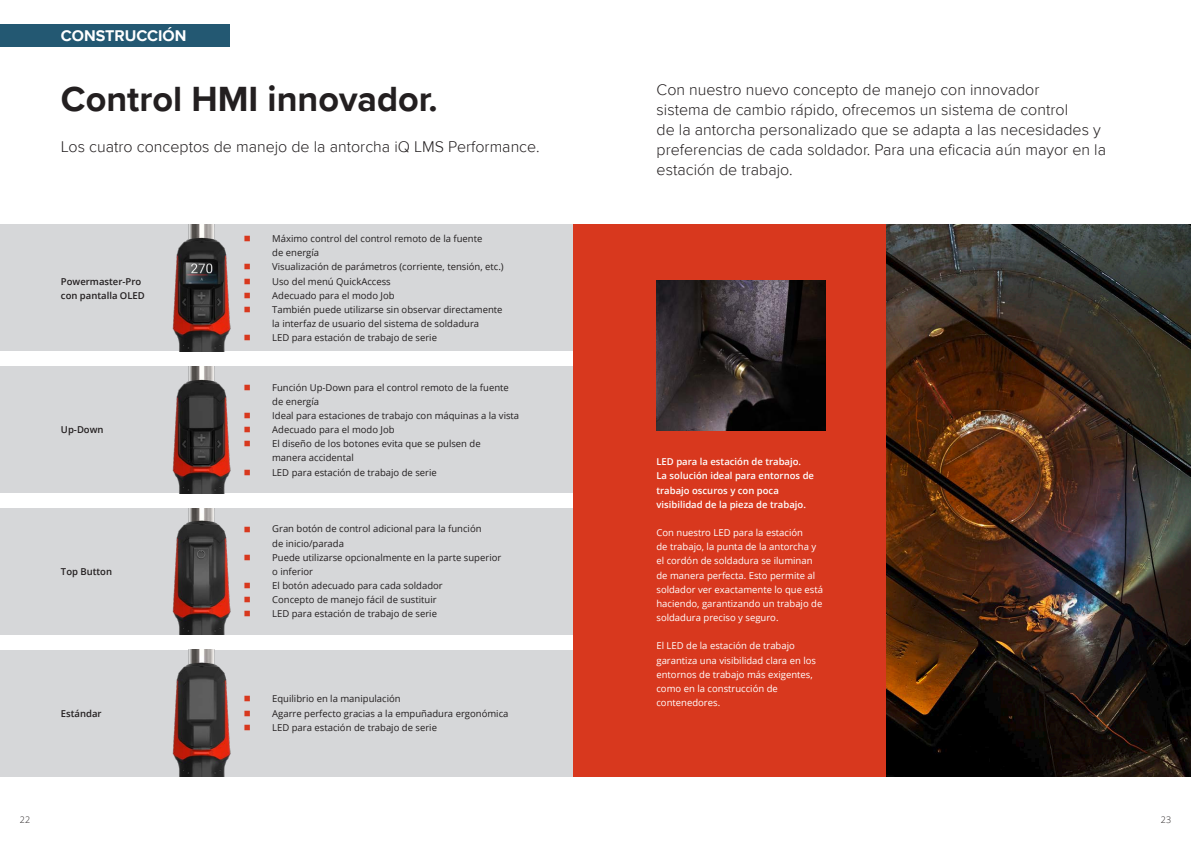
<style>
.page{position:relative;width:1191px;height:842px;background:#fff}
.page>*{position:absolute;margin:0;border:0;box-sizing:border-box;transform-origin:0 0}
.t1{font:700 36px "Proxima Nova";color:#231f20}
.t2{font:300 16px/20px "Proxima Nova";color:#231f20}
.t3{font:700 16px "Proxima Nova";letter-spacing:-.005em;color:#fff}
.t4{font:9.5px/14.2px "Open Sans";color:#231f20}
.t5{font:9.5px/14.2px "Open Sans";color:#fff}
.t6{font:600 9.5px/14.2px "Open Sans";color:#fff}
.t7{font:600 9.5px/14.2px "Open Sans";color:#231f20}
.t8{font:9.5px "Wingdings";color:#d8381e}
.t9{font:300 9px "Open Sans";color:#231f20}
</style>
<div class="page">
<div style="left:0;top:225px;width:595px;height:126px;background:#d6d7d9"></div>
<div style="left:0;top:366px;width:595px;height:127px;background:#d6d7d9"></div>
<div style="left:0;top:508px;width:595px;height:127px;background:#d6d7d9"></div>
<div style="left:0;top:650px;width:595px;height:127px;background:#d6d7d9"></div>
<div style="left:0;top:24px;width:230px;height:23px;background:#235872"></div>
<div style="left:573px;top:225px;width:313px;height:552px;background:#d8381e"></div>
<img style="left:656px;top:281px;width:169px;height:149px">
<img style="left:172px;top:225px;width:59px;height:126px">
<img style="left:172px;top:366px;width:59px;height:127px">
<img style="left:172px;top:508px;width:59px;height:127px">
<img style="left:172px;top:650px;width:59px;height:127px">
<img style="left:886px;top:225px;width:305px;height:552px">
<p class="t3" style="left:61px;top:23px;width:127px">CONSTRUCCIÓN</p>
<p class="t1" style="left:61px;top:72px;width:378px">Control HMI innovador.</p>
<p class="t2" style="left:656px;top:79px;width:384px">Con nuestro nuevo concepto de manejo con innovador</p>
<p class="t2" style="left:656px;top:99px;width:451px">sistema de cambio rápido, ofrecemos un sistema de control<br>de la antorcha personalizado que se adapta a las necesidades y preferencias de cada soldador. Para una eficacia aún mayor en la estación de trabajo.</p>
<p class="t2" style="left:61px;top:135px;width:480px">Los cuatro conceptos de manejo de la antorcha iQ LMS Performance.</p>
<p class="t7" style="left:61px;top:274px;width:85px">Powermaster-Pro con pantalla OLED</p>
<p class="t7" style="left:61px;top:422px;width:44px">Up-Down</p>
<p class="t7" style="left:61px;top:564px;width:53px">Top Button</p>
<p class="t7" style="left:61px;top:706px;width:42px">Estándar</p>
<p class="t8" style="left:244px;top:234px;width:9px">■</p>
<p class="t8" style="left:244px;top:262px;width:9px">■</p>
<p class="t8" style="left:244px;top:276px;width:9px">■</p>
<p class="t8" style="left:244px;top:290px;width:9px">■</p>
<p class="t4" style="left:272px;top:231px;width:212px">Máximo control del control remoto de la fuente de energía</p>
<p class="t4" style="left:272px;top:260px;width:233px">Visualización de parámetros (corriente, tensión, etc.)</p>
<p class="t4" style="left:272px;top:274px;width:120px">Uso del menú QuickAccess</p>
<p class="t4" style="left:272px;top:288px;width:124px">Adecuado para el modo Job</p>
<p class="t8" style="left:244px;top:304px;width:9px">■</p>
<p class="t8" style="left:244px;top:333px;width:9px">■</p>
<p class="t4" style="left:272px;top:302px;width:232px">También puede utilizarse sin observar directamente la interfaz de usuario del sistema de soldadura</p>
<p class="t4" style="left:272px;top:330px;width:166px">LED para estación de trabajo de serie</p>
<p class="t8" style="left:244px;top:382px;width:9px">■</p>
<p class="t8" style="left:244px;top:410px;width:9px">■</p>
<p class="t8" style="left:244px;top:424px;width:9px">■</p>
<p class="t4" style="left:272px;top:380px;width:238px">Función Up-Down para el control remoto de la fuente de energía</p>
<p class="t4" style="left:272px;top:408px;width:248px">Ideal para estaciones de trabajo con máquinas a la vista</p>
<p class="t4" style="left:272px;top:422px;width:124px">Adecuado para el modo Job</p>
<p class="t8" style="left:244px;top:439px;width:9px">■</p>
<p class="t8" style="left:244px;top:467px;width:9px">■</p>
<p class="t4" style="left:272px;top:436px;width:210px">El diseño de los botones evita que se pulsen de manera accidental</p>
<p class="t4" style="left:272px;top:465px;width:166px">LED para estación de trabajo de serie</p>
<p class="t8" style="left:244px;top:524px;width:9px">■</p>
<p class="t4" style="left:272px;top:522px;width:211px">Gran botón de control adicional para la función de inicio/parada</p>
<p class="t8" style="left:244px;top:552px;width:9px">■</p>
<p class="t4" style="left:272px;top:550px;width:231px">Puede utilizarse opcionalmente en la parte superior o inferior</p>
<p class="t8" style="left:244px;top:580px;width:9px">■</p>
<p class="t8" style="left:244px;top:595px;width:9px">■</p>
<p class="t8" style="left:244px;top:609px;width:9px">■</p>
<p class="t4" style="left:272px;top:578px;width:172px">El botón adecuado para cada soldador</p>
<p class="t4" style="left:272px;top:592px;width:166px">Concepto de manejo fácil de sustituir</p>
<p class="t4" style="left:272px;top:607px;width:166px">LED para estación de trabajo de serie</p>
<p class="t8" style="left:244px;top:694px;width:9px">■</p>
<p class="t8" style="left:244px;top:708px;width:9px">■</p>
<p class="t8" style="left:244px;top:722px;width:9px">■</p>
<p class="t4" style="left:272px;top:692px;width:130px">Equilibrio en la manipulación</p>
<p class="t4" style="left:272px;top:706px;width:238px">Agarre perfecto gracias a la empuñadura ergonómica</p>
<p class="t4" style="left:272px;top:720px;width:166px">LED para estación de trabajo de serie</p>
<p class="t6" style="left:656px;top:454px;width:146px">LED para la estación de trabajo.</p>
<p class="t6" style="left:656px;top:469px;width:159px">La solución ideal para entornos de trabajo oscuros y con poca visibilidad de la pieza de trabajo.</p>
<p class="t5" style="left:656px;top:525px;width:168px">Con nuestro LED para la estación<br>de trabajo, la punta de la antorcha y el cordón de soldadura se iluminan de manera perfecta. Esto permite al soldador ver exactamente lo que está haciendo, garantizando un trabajo de soldadura preciso y seguro.</p>
<p class="t5" style="left:656px;top:639px;width:161px">El LED de la estación de trabajo garantiza una visibilidad clara en los entornos de trabajo más exigentes, como en la construcción de contenedores.</p>
<p class="t9" style="left:20px;top:813px;width:12px">22</p>
<p class="t9" style="left:1160px;top:813px;width:12px">23</p>
</div>
